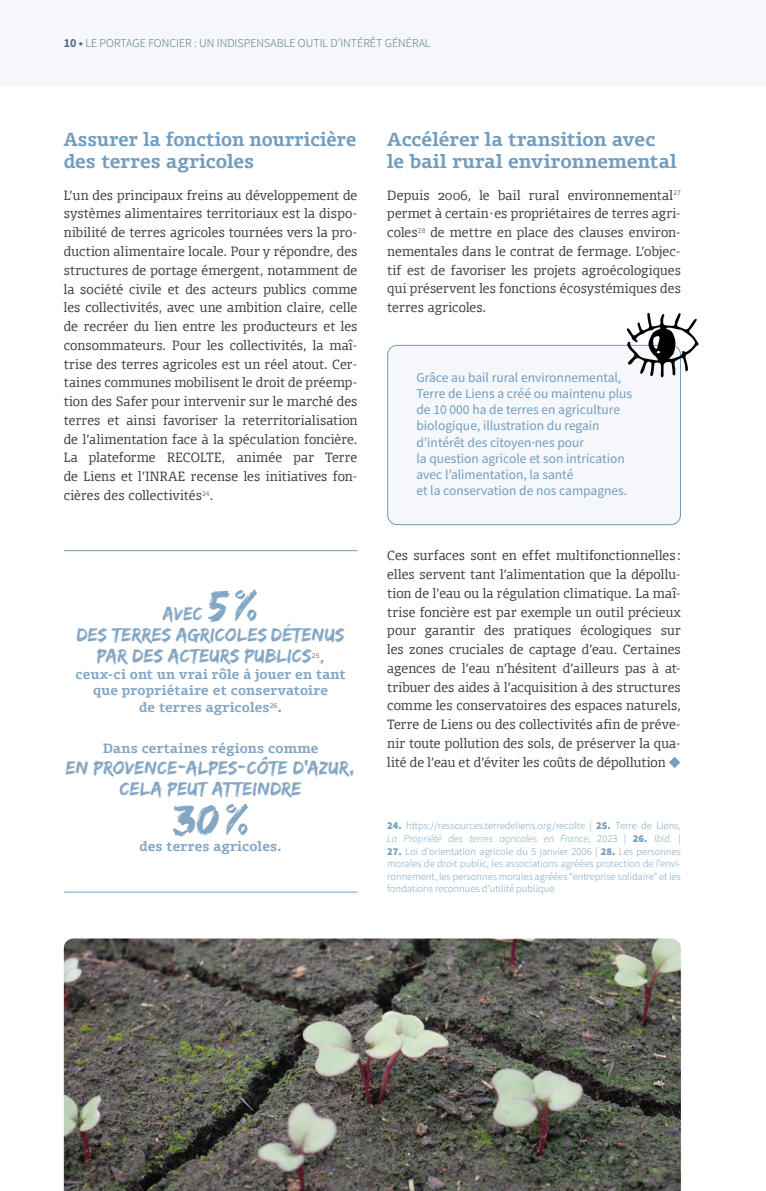
<style>
.page{position:relative;width:766px;height:1191px;background:#fff}
.page>*{position:absolute;margin:0;border:0;box-sizing:border-box;transform-origin:0 0}
.t1{font:45px "Edo SZ";color:#83a6c4}
.t2{font:19.5px/21px "Edo SZ";letter-spacing:.015em;color:#83a6c4}
.t3{font:19.5px "Edo SZ";letter-spacing:.015em;color:#83a6c4;scale:.96 1}
.t4{font:700 18px/22.5px "Olsen";color:#729dbe}
.t5{font:700 18px/22.5px "Olsen";color:#729dbe;scale:.96 1}
.t6{font:13.5px/16.2px "Source Sans Pro";color:#729dbe}
.t7{font:300 12.75px/18.8px "Olsen";letter-spacing:.005em;color:#3c3c3b;text-align:justify}
.t8{font:700 12.75px/16.5px "Olsen";letter-spacing:.015em;color:#83a6c4;text-align:center}
.t9{font:300 12px "Source Sans Pro";color:#516f86}
.t10{font:300 10.5px/12.6px "Source Sans Pro";color:#729dbe}
.t11{font:7.5px "Source Sans Pro";color:#706f6f}
.s1{font-weight:700}
.s2{font-family:"Olsen";font-weight:700;font-size:12.75px;color:#83a6c4}
.s3{font-family:"Source Sans Pro";font-weight:600;font-size:13.5px;color:#729dbe}
.s4{font-weight:900}
.s5{font-style:italic}
</style>
<div class="page">
<div style="left:0;top:0;width:765px;height:85px;background:#f5f7fa"></div>
<hr style="left:64px;top:891px;width:293px;height:1px;background:#729dbe">
<hr style="left:64px;top:550px;width:293px;height:1px;background:#729dbe">
<div style="left:387px;top:345px;width:293px;height:179px;background:#f5f7fa;border-radius:9px"></div>
<div style="left:387px;top:345px;width:293px;height:180px;border:1px solid #729dbe;border-radius:9px"></div>
<svg style="left:626px;top:313px;width:72px;height:64px"></svg>
<img style="left:64px;top:938px;width:616px;height:253px">
<p class="t9" style="left:64px;top:36px;width:44px"><span class="s1">10 •</span> Le portage</p>
<p class="t9" style="left:148px;top:36px;width:7px">foncier</p>
<p class="t9" style="left:194px;top:36px;width:30px">: un indispensable</p>
<p class="t9" style="left:298px;top:36px;width:7px">outil</p>
<p class="t9" style="left:330px;top:36px;width:17px">d’intér</p>
<p class="t9" style="left:370px;top:36px;width:23px">êt général</p>
<h3 class="t5" style="left:64px;top:127px;width:306px">Assurer la fonction nourricière des terres agricoles</h3>
<p class="t7" style="left:64px;top:185px;width:295px">L’un des principaux freins au développement de systèmes alimentaires territoriaux est la dispo&shy;nibilité de terres agricoles tournées vers la pro&shy;duction alimentaire locale. Pour y répondre, des structures de portage émergent, notamment de la société civile et des acteurs publics comme les collectivités, avec une ambition claire, celle de recréer du lien entre les producteurs et les consommateurs. Pour les collectivités, la maî&shy;trise des terres agricoles est un réel atout. Cer&shy;taines communes mobilisent le droit de préemp&shy;tion des Safer pour intervenir sur le marché des terres et ainsi favoriser la reterritorialisation de l’alimentation face à la spéculation foncière.<br>La plateforme RECOLTE, animée par Terre de Liens et l’INRAE recense les initiatives fon&shy;cières des collectivités<sup>24</sup>.</p>
<h1 class="t1" style="left:208px;top:579px;width:52px">5%</h1>
<h2 class="t2" style="left:97px;top:624px;width:249px;text-indent:-20px">des terres agricoles détenus par des acteurs publics</h2>
<h2 class="t3" style="left:163px;top:602px;width:42px">Avec</h2>
<p class="t11" style="left:311px;top:650px;width:14px">25<span class="s2">,</span></p>
<p class="t8" style="left:76px;top:665px;width:271px">ceux-ci ont un vrai rôle à jouer en tant que propriétaire et conservatoire<br>de terres agricoles<sup>26</sup>.</p>
<p class="t8" style="left:103px;top:740px;width:217px">Dans certaines régions comme</p>
<h2 class="t2" style="left:66px;top:757px;width:291px;text-align:center">en Provence-Alpes-Côte d’Azur, cela peut atteindre</h2>
<h1 class="t1" style="left:172px;top:793px;width:79px">30%</h1>
<p class="t8" style="left:139px;top:837px;width:144px">des terres agricoles.</p>
<h3 class="t4" style="left:387px;top:127px;width:291px">Accélérer la transition avec le bail rural environnemental</h3>
<p class="t7" style="left:387px;top:185px;width:295px">Depuis 2006, le bail rural environnemental<sup>27 </sup>permet à certain·es propriétaires de terres agri&shy;coles<sup>28</sup> de mettre en place des clauses environ&shy;nementales dans le contrat de fermage. L’objec&shy;tif est de favoriser les projets agroécologiques qui préservent les fonctions écosystémiques des terres agricoles.</p>
<p class="t6" style="left:416px;top:369px;width:217px">Grâce au bail rural environnemental, Terre de Liens a créé ou maintenu plus de 10 000 ha de terres en agriculture biologique, illustration du regain d’intérêt des citoyen·nes pour<br>la question agricole et son intrication avec l’alimentation, la santé<br>et la conservation de nos campagnes.</p>
<p class="t7" style="left:387px;top:546px;width:295px">Ces surfaces sont en effet multifonctionnelles : elles servent tant l’alimentation que la dépollu&shy;tion de l’eau ou la régulation climatique. La maî&shy;trise foncière est par exemple un outil précieux pour garantir des pratiques écologiques sur les zones cruciales de captage d’eau. Certaines agences de l’eau n’hésitent d’ailleurs pas à at&shy;tribuer des aides à l’acquisition à des structures comme les conservatoires des espaces naturels, Terre de Liens ou des collectivités afin de préve&shy;nir toute pollution des sols, de préserver la qua&shy;lité de l’eau et d’éviter les coûts de dépollution <span class="s3">◆</span></p>
<p class="t10" style="left:387px;top:819px;width:295px"><span class="s4">24.</span> https://ressources.terredeliens.org/recolte | <span class="s4">25.</span> Terre de Liens,<br><span class="s5">La Propriété des terres agricoles en France</span>, 2023 | <span class="s4">26.</span> <span class="s5">Ibid.</span> |</p>
<p class="t10" style="left:387px;top:844px;width:295px;text-align:justify"><span class="s4">27.</span> Loi d'orientation agricole du 5 janvier 2006 | <span class="s4">28.</span> Les personnes morales de droit public, les associations agréées protection de l’envi&shy;ronnement, les personnes morales agréées “entreprise solidaire” et les fondations reconnues d’utilité publique</p>
</div>
